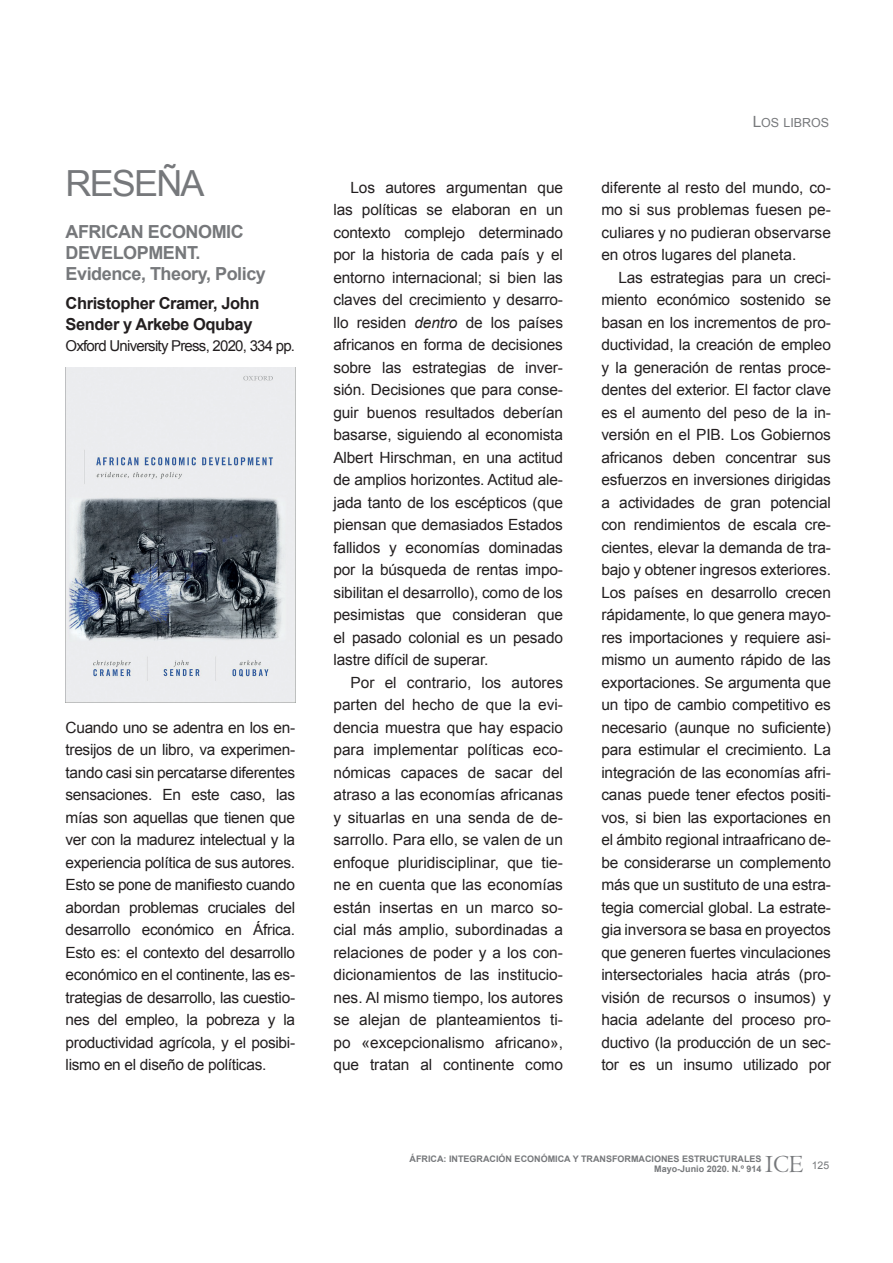
<style>
.page{position:relative;width:893px;height:1263px;background:#fff}
.page>*{position:absolute;margin:0;border:0;box-sizing:border-box;transform-origin:0 0}
.t1{font:36px "Arial";letter-spacing:-.05em;color:#76787b}
.t2{font:25.5px "Centaur MT Std";color:#76787b}
.titu_libro{font:700 18px/21px "Arial";letter-spacing:-.025em;color:#76787b}
.t3{font:700 16.5px/21px "Arial";letter-spacing:-.025em;color:#231f20}
.Texto_comun{font:15.45px/22.5px "Arial";letter-spacing:-.01em;color:#231f20;text-align:justify}
.t4{font:15px "Arial";letter-spacing:-.05em;color:#231f20}
.t5{font:12.45px "Arial";color:#76787b}
.t6{font:10.5px "Arial";color:#76787b}
.t7{font:700 9px/9.8px "Arial";color:#76787b;text-align:right}
.s1{font-style:italic}
.s2{font-size:15.45px}
</style>
<div class="page">
<img style="left:66px;top:367px;width:229px;height:336px">
<p class="t1" style="left:66px;top:160px;width:141px">RESEÑA</p>
<p class="titu_libro" style="left:66px;top:221px;width:202px">AFRICAN ECONOMIC<br>DEVELOPMENT.<br>Evidence, Theory, Policy</p>
<p class="t3" style="left:66px;top:293px;width:196px">Christopher Cramer, John<br>Sender y Arkebe Oqubay</p>
<p class="t4" style="left:66px;top:336px;width:231px">Oxford University Press, 2020, 334 pp.</p>
<p class="Texto_comun" style="left:66px;top:716px;width:231px">Cuando uno se adentra en los en&shy;tresijos de un libro, va experimen&shy;tando casi sin percatarse diferentes sensaciones. En este caso, las mías son aquellas que tienen que ver con la madurez intelectual y la experiencia política de sus autores.<br>Esto se pone de manifiesto cuando abordan problemas cruciales del desarrollo económico en África.<br>Esto es: el contexto del desarrollo económico en el continente, las es&shy;trategias de desarrollo, las cuestio&shy;nes del empleo, la pobreza y la productividad agrícola, y el posibi&shy;lismo en el diseño de políticas.</p>
<p class="Texto_comun" style="left:333px;top:176px;width:231px;text-indent:17px">Los autores argumentan que las políticas se elaboran en un contexto complejo determinado por la historia de cada país y el entorno internacional; si bien las claves del crecimiento y desarro&shy;llo residen <span class="s1">dentro</span> de los países africanos en forma de decisiones sobre las estrategias de inver&shy;sión. Decisiones que para conse&shy;guir buenos resultados deberían basarse, siguiendo al economista Albert Hirschman, en una actitud de amplios horizontes. Actitud ale&shy;jada tanto de los escépticos (que piensan que demasiados Estados fallidos y economías dominadas por la búsqueda de rentas impo&shy;sibilitan el desarrollo), como de los pesimistas que consideran que el pasado colonial es un pesado lastre difícil de superar.</p>
<p class="Texto_comun" style="left:333px;top:671px;width:231px;text-indent:17px">Por el contrario, los autores parten del hecho de que la evi&shy;dencia muestra que hay espacio para implementar políticas eco&shy;nómicas capaces de sacar del atraso a las economías africanas y situarlas en una senda de de&shy;sarrollo. Para ello, se valen de un enfoque pluridisciplinar, que tie&shy;ne en cuenta que las economías están insertas en un marco so&shy;cial más amplio, subordinadas a relaciones de poder y a los con&shy;dicionamientos de las institucio&shy;nes. Al mismo tiempo, los autores se alejan de planteamientos ti&shy;po «excepcionalismo africano», que tratan al continente como</p>
<p class="t5" style="left:753px;top:115px;width:78px"><span class="s2">L</span>OS LIBROS</p>
<p class="Texto_comun" style="left:601px;top:176px;width:231px">diferente al resto del mundo, co&shy;mo si sus problemas fuesen pe&shy;culiares y no pudieran observarse en otros lugares del planeta.</p>
<p class="Texto_comun" style="left:601px;top:266px;width:231px;text-indent:17px">Las estrategias para un creci&shy;miento económico sostenido se basan en los incrementos de pro&shy;ductividad, la creación de empleo y la generación de rentas proce&shy;dentes del exterior. El factor clave es el aumento del peso de la in&shy;versión en el PIB. Los Gobiernos africanos deben concentrar sus esfuerzos en inversiones dirigidas a actividades de gran potencial con rendimientos de escala cre&shy;cientes, elevar la demanda de tra&shy;bajo y obtener ingresos exteriores.<br>Los países en desarrollo crecen rápidamente, lo que genera mayo&shy;res importaciones y requiere asi&shy;mismo un aumento rápido de las exportaciones. Se argumenta que un tipo de cambio competitivo es necesario (aunque no suficiente) para estimular el crecimiento. La integración de las economías afri&shy;canas puede tener efectos positi&shy;vos, si bien las exportaciones en el ámbito regional intraafricano de&shy;be considerarse un complemento más que un sustituto de una estra&shy;tegia comercial global. La estrate&shy;gia inversora se basa en proyectos que generen fuertes vinculaciones intersectoriales hacia atrás (pro&shy;visión de recursos o insumos) y hacia adelante del proceso pro&shy;ductivo (la producción de un sec&shy;tor es un insumo utilizado por</p>
<p class="t7" style="left:410px;top:1154px;width:353px">ÁFRICA: INTEGRACIÓN ECONÓMICA Y TRANSFORMACIONES ESTRUCTURALES<br>Mayo-Junio 2020. N.º 914</p>
<h2 class="t2" style="left:765px;top:1150px;width:40px">ICE</h2>
<p class="t6" style="left:812px;top:1158px;width:19px">125</p>
</div>
